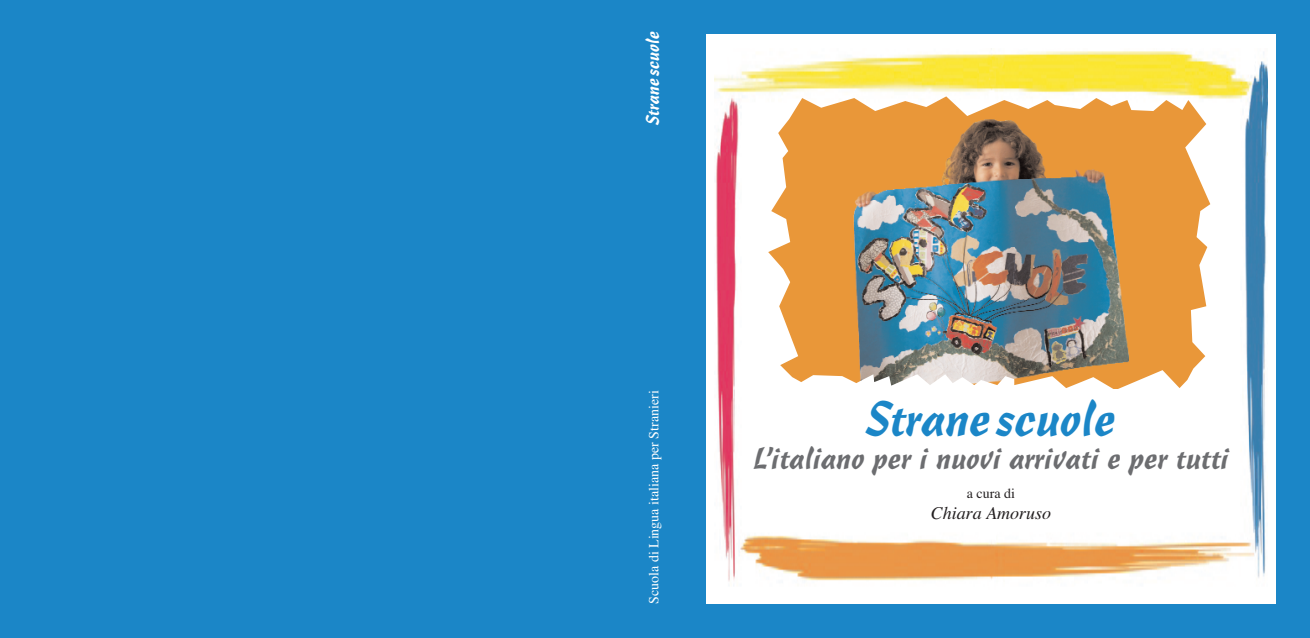
<style>
.page{position:relative;width:1310px;height:638px;background:#1b86c7}
.page>*{position:absolute;margin:0;border:0;box-sizing:border-box;transform-origin:0 0}
.t1{font:48px "Cascade Script";color:#1b86c7}
.t2{font:30px "Cascade Script";color:#6c6d70}
.t3{font:italic 18px "Times";color:#231f20}
.t4{font:18px "Cascade Script";color:#fff}
.t5{font:14px "Times";color:#fff}
.t6{font:14px "Times";color:#231f20}
</style>
<div class="page">
<div style="left:706px;top:34px;width:570px;height:570px;background:#fff"></div>
<img style="left:714px;top:48px;width:553px;height:534px">
<img style="left:768px;top:96px;width:442px;height:292px">
<p class="t4" style="left:645px;top:125px;width:95px;rotate:-90deg">Stranescuole</p>
<p class="t5" style="left:645px;top:604px;width:215px;rotate:-90deg">Scuola di Lingua italiana per Stranieri</p>
<h1 class="t1" style="left:866px;top:399px;width:251px">Stranescuole</h1>
<p class="t2" style="left:752px;top:445px;width:478px">L’italiano per i nuovi arrivati e per tutti</p>
<p class="t6" style="left:967px;top:485px;width:50px">a cura di</p>
<p class="t3" style="left:931px;top:503px;width:122px">Chiara Amoruso</p>
</div>
